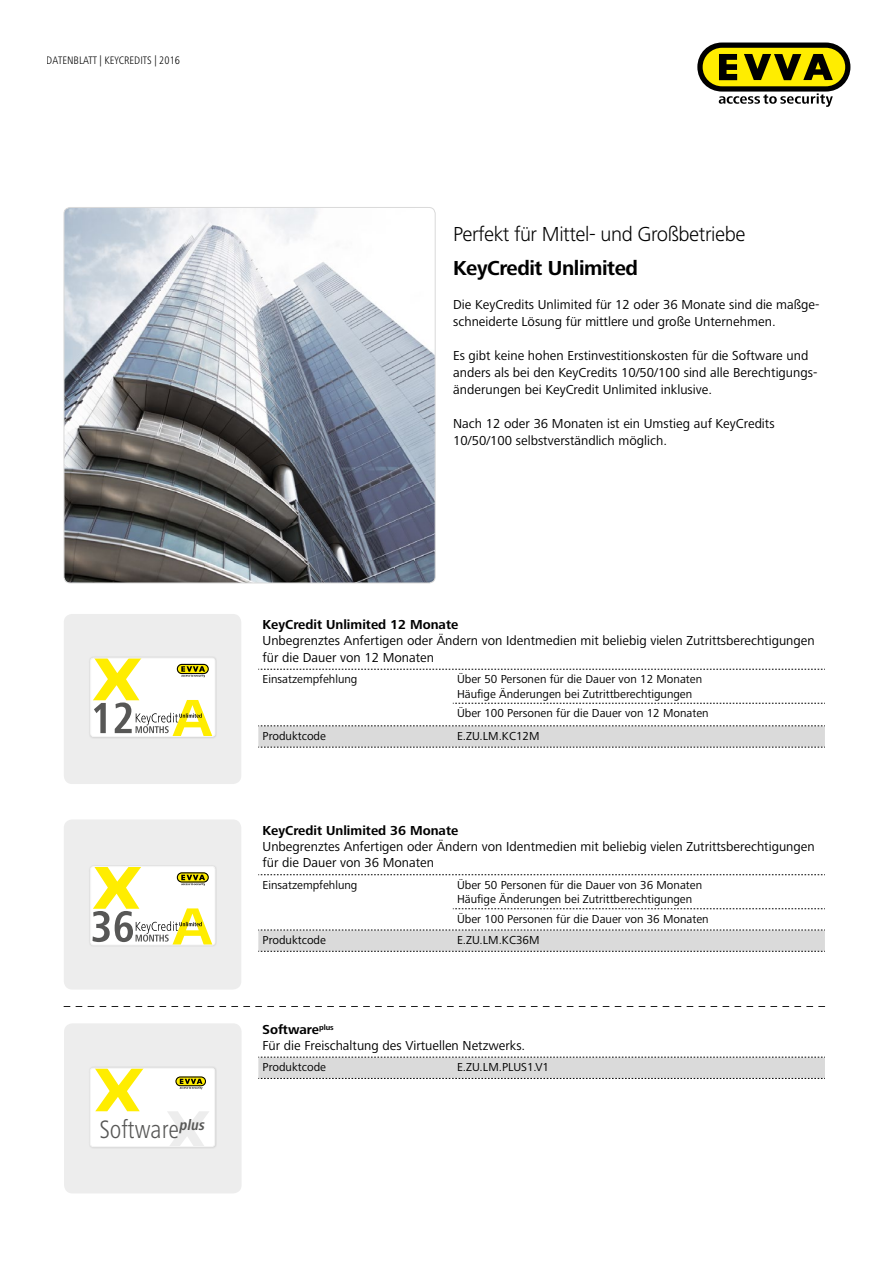
<style>
.page{position:relative;width:893px;height:1263px;background:#fff}
.page>*{position:absolute;margin:0;border:0;box-sizing:border-box;transform-origin:0 0}
.t1{font:300 condensed 26.1px "Frutiger Next LTCE";color:#575756}
.t2{font:300 21px "Frutiger Next LTCE";letter-spacing:-.02em;color:#000}
.t3{font:700 21px "Frutiger Next LTCE";letter-spacing:-.02em;color:#000}
.t4{font:13.5px/17px "Frutiger Next LTCE";color:#000}
.t5{font:700 13.5px "Frutiger Next LTCE";color:#000}
.t6{font:12px/14.4px "Frutiger Next LTCE";color:#000}
.t7{font:300 condensed 11.25px "Frutiger Next LTCE";color:#000}
.s1{font-weight:700}
</style>
<div class="page">
<div style="left:64px;top:1023px;width:178px;height:170px;background:#ededed;border-radius:9px"></div>
<div style="left:64px;top:614px;width:177px;height:170px;background:#ededed;border-radius:9px"></div>
<div style="left:64px;top:819px;width:177px;height:170px;background:#ededed;border-radius:9px"></div>
<div style="left:88px;top:656px;width:129px;height:83px;background:#000;opacity:.2"></div>
<svg style="left:93px;top:660px;width:120px;height:74px;background:#ebe7b9"></svg>
<div style="left:91px;top:658px;width:124px;height:78px;border:1px solid #f6f6f6;border-radius:3px"></div>
<div style="left:88px;top:864px;width:129px;height:83px;background:#000;opacity:.2"></div>
<svg style="left:93px;top:868px;width:120px;height:75px;background:#e9e5b6"></svg>
<div style="left:91px;top:866px;width:124px;height:79px;border:1px solid #f6f6f6;border-radius:3px"></div>
<div style="left:88px;top:1066px;width:129px;height:83px;background:#e2e2e2"></div>
<div style="left:90px;top:1068px;width:125px;height:78px;background:#fff;border-radius:3px"></div>
<svg style="left:175px;top:1076px;width:31px;height:13px"></svg>
<svg style="left:95px;top:1070px;width:48px;height:41px"></svg>
<svg style="left:167px;top:1111px;width:42px;height:34px"></svg>
<div style="left:90px;top:1068px;width:125px;height:79px;border:1px solid #f6f6f6;border-radius:3px"></div>
<img style="left:64px;top:207px;width:371px;height:376px">
<div style="left:64px;top:207px;width:371px;height:376px;border:1px solid #dadada;border-radius:6px"></div>
<svg style="left:64px;top:1006px;width:761px;height:1px"></svg>
<svg style="left:258px;top:669px;width:567px;height:1px"></svg>
<svg style="left:453px;top:703px;width:372px;height:1px"></svg>
<svg style="left:258px;top:726px;width:567px;height:22px;background:#d5d5d5"></svg>
<svg style="left:258px;top:874px;width:567px;height:1px"></svg>
<svg style="left:453px;top:908px;width:372px;height:1px"></svg>
<svg style="left:258px;top:930px;width:567px;height:22px;background:#d4d4d4"></svg>
<svg style="left:258px;top:1057px;width:567px;height:22px;background:#d3d3d3"></svg>
<svg style="left:697px;top:43px;width:153px;height:64px"></svg>
<p class="t7" style="left:47px;top:54px;width:135px">DATENBLATT | KEYCREDITS | 2016</p>
<h2 class="t2" style="left:453px;top:222px;width:294px">Perfekt für Mittel- und Großbetriebe</h2>
<h2 class="t3" style="left:453px;top:256px;width:186px">KeyCredit Unlimited</h2>
<p class="t4" style="left:453px;top:296px;width:368px">Die KeyCredits Unlimited für 12 oder 36 Monate sind die maßge&shy;schneiderte Lösung für mittlere und große Unternehmen.</p>
<p class="t4" style="left:453px;top:347px;width:366px">Es gibt keine hohen Erstinvestitionskosten für die Software und anders als bei den KeyCredits 10/50/100 sind alle Berechtigungs&shy;änderungen bei KeyCredit Unlimited inklusive.</p>
<p class="t4" style="left:453px;top:415px;width:323px">Nach 12 oder 36 Monaten ist ein Umstieg auf KeyCredits<br>10/50/100 selbstverständlich möglich.</p>
<h1 class="t1" style="left:99px;top:1115px;width:109px">Software<sup>plus</sup></h1>
<p class="t5" style="left:263px;top:617px;width:197px">KeyCredit Unlimited 12 Monate</p>
<p class="t4" style="left:263px;top:633px;width:554px;line-height:16.2px">Unbegrenztes Anfertigen oder Ändern von Identmedien mit beliebig vielen Zutrittsberechtigungen für die Dauer von 12 Monaten</p>
<p class="t6" style="left:263px;top:672px;width:96px">Einsatzempfehlung</p>
<p class="t6" style="left:457px;top:672px;width:247px">Über 50 Personen für die Dauer von 12 Monaten<br>Häufige Änderungen bei Zutrittberechtigungen</p>
<p class="t6" style="left:457px;top:706px;width:253px">Über 100 Personen für die Dauer von 12 Monaten</p>
<p class="t6" style="left:263px;top:729px;width:65px">Produktcode</p>
<p class="t6" style="left:457px;top:729px;width:84px">E.ZU.LM.KC12M</p>
<p class="t5" style="left:263px;top:822px;width:197px">KeyCredit Unlimited 36 Monate</p>
<p class="t4" style="left:263px;top:838px;width:554px;line-height:16.2px">Unbegrenztes Anfertigen oder Ändern von Identmedien mit beliebig vielen Zutrittsberechtigungen für die Dauer von 36 Monaten</p>
<p class="t6" style="left:263px;top:878px;width:96px">Einsatzempfehlung</p>
<p class="t6" style="left:457px;top:878px;width:247px">Über 50 Personen für die Dauer von 36 Monaten<br>Häufige Änderungen bei Zutrittberechtigungen</p>
<p class="t6" style="left:457px;top:912px;width:253px">Über 100 Personen für die Dauer von 36 Monaten</p>
<p class="t6" style="left:263px;top:933px;width:65px">Produktcode</p>
<p class="t6" style="left:457px;top:933px;width:84px">E.ZU.LM.KC36M</p>
<p class="t4" style="left:263px;top:1022px;width:264px;line-height:16.2px"><span class="s1">Software</span><sup>plus<br></sup>Für die Freischaltung des Virtuellen Netzwerks.</p>
<p class="t6" style="left:263px;top:1060px;width:65px">Produktcode</p>
<p class="t6" style="left:457px;top:1060px;width:94px">E.ZU.LM.PLUS1.V1</p>
</div>
